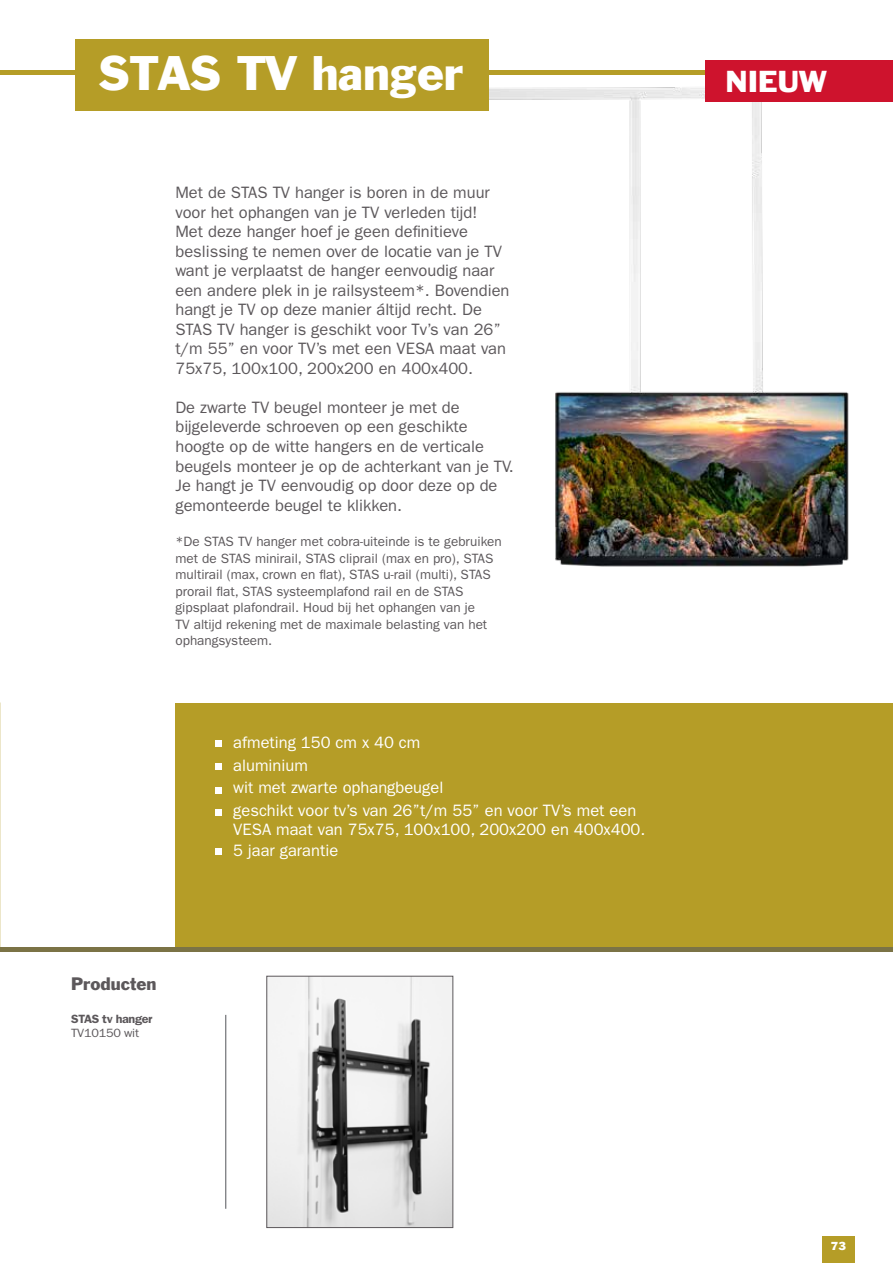
<style>
.page{position:relative;width:893px;height:1263px;background:#fff}
.page>*{position:absolute;margin:0;border:0;box-sizing:border-box;transform-origin:0 0}
.t1{font:44.4px "Franklin Gothic";color:#fff}
.t2{font:27.75px "Franklin Gothic";color:#fff;scale:1.05 1}
.t3{font:16.5px/19.5px "ITC Franklin Gothic Std";color:#5c585b}
.t4{font:16.5px/22.5px "ITC Franklin Gothic Std";color:#fff}
.t5{font:16.5px "Franklin Gothic";color:#5c585b}
.t6{font:13.5px/16.5px "ITC Franklin Gothic Std";color:#5c585b}
.t7{font:600 12px "ITC Franklin Gothic Std";letter-spacing:-.03em;color:#5c585b;scale:1.05 1}
.t8{font:12px "ITC Franklin Gothic Std";letter-spacing:-.02em;color:#5c585b;scale:1.05 1}
.t9{font:10.8px "Franklin Gothic";color:#fff}
</style>
<div class="page">
<img style="left:488px;top:66px;width:361px;height:501px">
<div style="left:175px;top:703px;width:718px;height:246px;background:#b59d27"></div>
<hr style="left:0;top:947px;width:893px;height:4px;background:#7b7346">
<hr style="left:0;top:70px;width:893px;height:4px;background:#b59d27">
<div style="left:75px;top:39px;width:413px;height:72px;background:#b59d27"></div>
<svg style="left:215px;top:741px;width:6px;height:6px"></svg>
<svg style="left:215px;top:763px;width:6px;height:6px"></svg>
<svg style="left:215px;top:787px;width:6px;height:6px"></svg>
<svg style="left:215px;top:810px;width:6px;height:6px"></svg>
<svg style="left:215px;top:849px;width:6px;height:6px"></svg>
<hr style="left:226px;top:1015px;width:1px;height:194px;background:#54565b">
<img style="left:269px;top:978px;width:182px;height:248px">
<div style="left:267px;top:976px;width:186px;height:252px;border:1px solid #5c585b"></div>
<div style="left:705px;top:60px;width:188px;height:42px;background:#ce132d"></div>
<div style="left:822px;top:1237px;width:33px;height:26px;background:#b59d27"></div>
<h1 class="t1" style="left:98px;top:45px;width:367px">STAS TV hanger</h1>
<p class="t3" style="left:175px;top:183px;width:336px">Met de STAS TV hanger is boren in de muur voor het ophangen van je TV verleden tijd!<br>Met deze hanger hoef je geen definitieve beslissing te nemen over de locatie van je TV want je verplaatst de hanger eenvoudig naar een andere plek in je railsysteem*. Bovendien hangt je TV op deze manier áltijd recht. De STAS TV hanger is geschikt voor Tv’s van 26” t/m 55” en voor TV’s met een VESA maat van 75x75, 100x100, 200x200 en 400x400.</p>
<p class="t3" style="left:175px;top:398px;width:340px">De zwarte TV beugel monteer je met de bijgeleverde schroeven op een geschikte hoogte op de witte hangers en de verticale beugels monteer je op de achterkant van je TV.<br>Je hangt je TV eenvoudig op door deze op de gemonteerde beugel te klikken.</p>
<p class="t6" style="left:175px;top:534px;width:328px">*De STAS TV hanger met cobra-uiteinde is te gebruiken met de STAS minirail, STAS cliprail (max en pro), STAS multirail (max, crown en flat), STAS u-rail (multi), STAS prorail flat, STAS systeemplafond rail en de STAS gipsplaat plafondrail. Houd bij het ophangen van je<br>TV altijd rekening met de maximale belasting van het ophangsysteem.</p>
<p class="t5" style="left:71px;top:972px;width:87px">Producten</p>
<p class="t7" style="left:71px;top:1012px;width:79px">STAS tv hanger</p>
<p class="t8" style="left:71px;top:1026px;width:66px">TV10150 wit</p>
<p class="t4" style="left:233px;top:732px;width:404px">afmeting 150 cm x 40 cm<br>aluminium<br>wit met zwarte ophangbeugel<br>geschikt voor tv’s van 26”t/m 55” en voor TV’s met een</p>
<p class="t4" style="left:233px;top:819px;width:414px;line-height:21px">VESA maat van 75x75, 100x100, 200x200 en 400x400.<br>5 jaar garantie</p>
<h2 class="t2" style="left:726px;top:63px;width:98px">NIEUW</h2>
<p class="t9" style="left:831px;top:1239px;width:17px">73</p>
</div>
